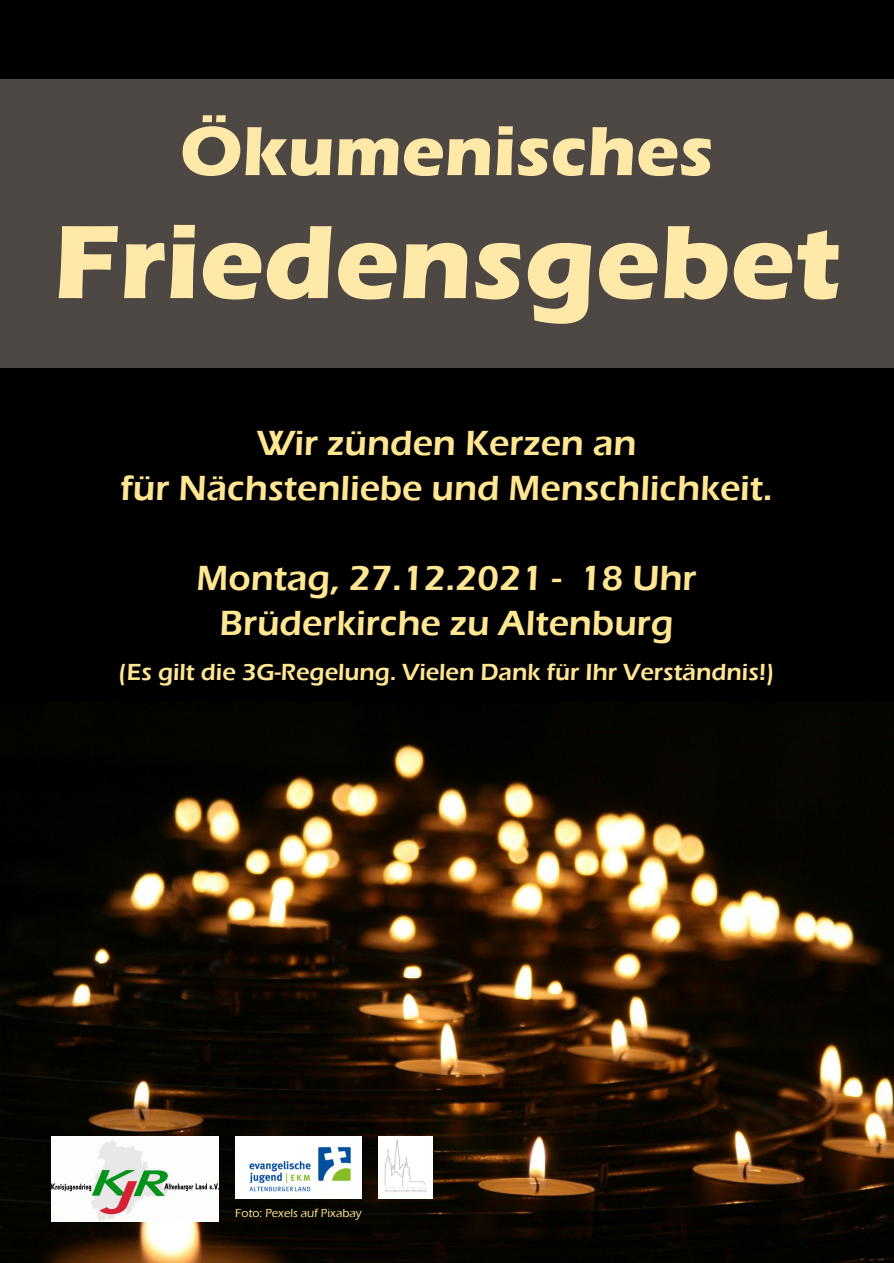
<style>
.page{position:relative;width:894px;height:1263px;background:#fff}
.page>*{position:absolute;margin:0;border:0;box-sizing:border-box;transform-origin:0 0}
.t1{font:700 108px "Eras ITC";color:#ffe692}
.t2{font:700 72px "Eras ITC";color:#ffe692}
.t3{font:600 36px/45px "Eras ITC";color:#ffe692;text-align:center}
.t4{font:600 24px "Eras ITC";color:#ffe692}
.t5{font:500 12px "Eras ITC";color:#ffe692}
</style>
<div class="page">
<div style="left:0;top:0;width:893px;height:717px;background:#000"></div>
<img style="left:0;top:702px;width:893px;height:561px">
<img style="left:378px;top:1137px;width:54px;height:62px">
<img style="left:52px;top:1136px;width:167px;height:86px">
<img style="left:236px;top:1136px;width:125px;height:63px">
<div style="left:0;top:79px;width:893px;height:289px;background:#4d4843"></div>
<h2 class="t2" style="left:180px;top:125px;width:535px">Ökumenisches</h2>
<h1 class="t1" style="left:53px;top:223px;width:788px">Friedensgebet</h1>
<p class="t3" style="left:120px;top:425px;width:653px">Wir zünden Kerzen an<br>für Nächstenliebe und Menschlichkeit.</p>
<p class="t3" style="left:196px;top:560px;width:501px">Montag, 27.12.2021 - 18 Uhr<br>Brüderkirche zu Altenburg</p>
<p class="t4" style="left:118px;top:664px;width:657px">(Es gilt die 3G-Regelung. Vielen Dank für Ihr Verständnis!)</p>
<p class="t5" style="left:235px;top:1209px;width:128px">Foto: Pexels auf Pixabay</p>
</div>
